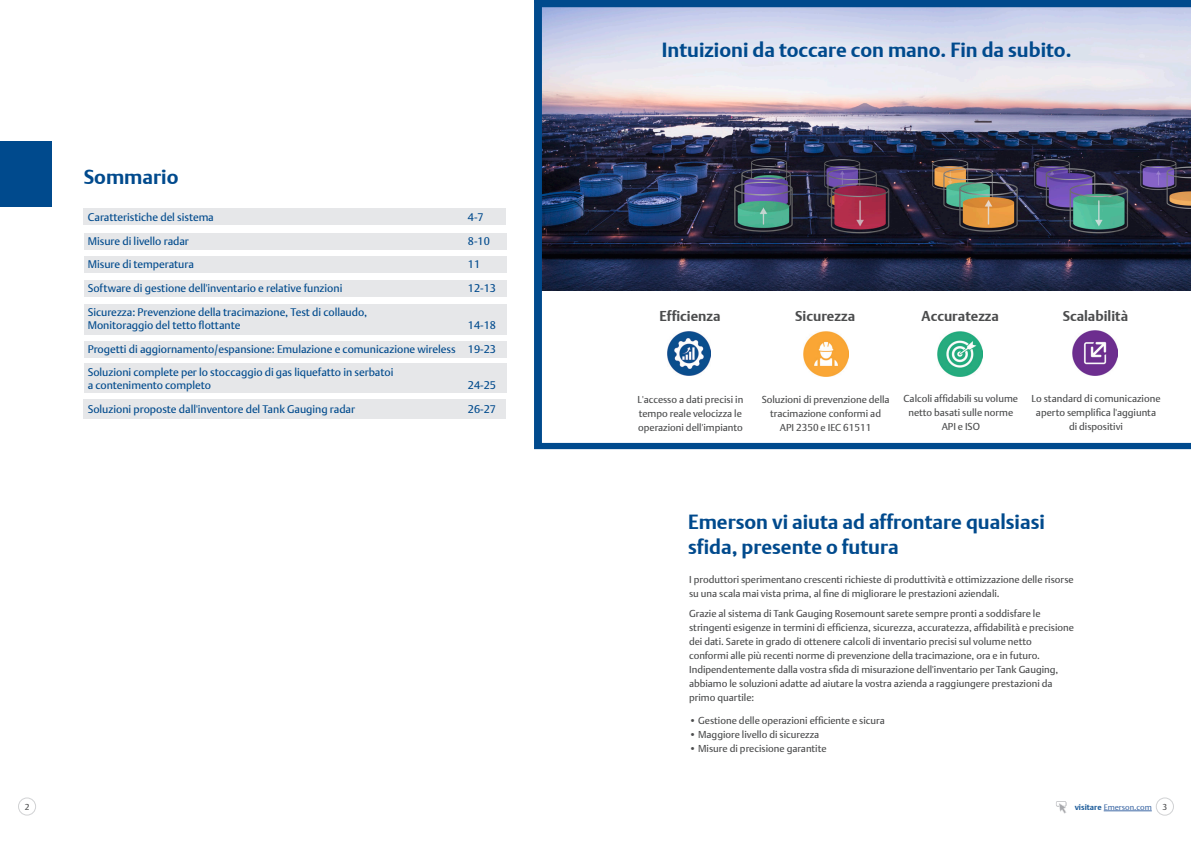
<style>
.page{position:relative;width:1191px;height:842px;background:#fff}
.page>*{position:absolute;margin:0;border:0;box-sizing:border-box;transform-origin:0 0}
.t1{font:20px/25px "DTL Argo T Bold";color:#004a8d}
.BODY_sm{font:14px "DTL Argo T Bold";color:#4b4c4d}
.t2{font:11px/13px "DTL Argo T";color:#004a8d}
.BODY_sm-2{font:10px/14px "DTL Argo T";color:#4b4c4d}
._01_Page_number{font:8.5px "DTL Argo T";color:#4b4c4d}
.SMALLEST{font:8.5px "DTL Argo T";color:#4b4c4d}
.BODY_sm-3{font:8px "DTL Argo T";color:#436da8}
.s1{font-family:"DTL Argo T Bold";color:#1a5a99}
</style>
<div class="page">
<div style="left:83px;top:399px;width:423px;height:20px;background:#e6e7e9"></div>
<div style="left:1155px;top:797px;width:19px;height:19px;border:1px solid #d1d2d4;border-radius:50%"></div>
<div style="left:18px;top:797px;width:18px;height:18px;border:1px solid #d1d2d4;border-radius:50%"></div>
<div style="left:84px;top:257px;width:422px;height:16px;background:#e6e7e9"></div>
<div style="left:84px;top:281px;width:422px;height:16px;background:#e6e7e9"></div>
<img style="left:534px;top:0;width:657px;height:449px">
<div style="left:0;top:142px;width:52px;height:65px;background:#004a8d"></div>
<div style="left:84px;top:209px;width:422px;height:16px;background:#e6e7e9"></div>
<div style="left:84px;top:233px;width:422px;height:17px;background:#e6e7e9"></div>
<div style="left:84px;top:364px;width:422px;height:29px;background:#e6e7e9"></div>
<div style="left:84px;top:304px;width:422px;height:31px;background:#e6e7e9"></div>
<div style="left:84px;top:341px;width:422px;height:16px;background:#e6e7e9"></div>
<svg style="left:1056px;top:801px;width:10px;height:13px"></svg>
<hr style="left:1103px;top:811px;width:48px;height:1px;background:#436da8">
<img style="left:667px;top:332px;width:44px;height:43px">
<img style="left:804px;top:331px;width:44px;height:45px">
<img style="left:937px;top:331px;width:45px;height:45px">
<img style="left:1072px;top:331px;width:45px;height:44px">
<p class="t1" style="left:84px;top:164px;width:96px">Sommario</p>
<p class="t2" style="left:88px;top:210px;width:128px">Caratteristiche del sistema</p>
<p class="t2" style="left:468px;top:210px;width:17px">4-7</p>
<p class="t2" style="left:88px;top:234px;width:103px">Misure di livello radar</p>
<p class="t2" style="left:468px;top:234px;width:24px">8-10</p>
<p class="t2" style="left:88px;top:258px;width:108px">Misure di temperatura</p>
<p class="t2" style="left:468px;top:258px;width:14px">11</p>
<p class="t2" style="left:88px;top:282px;width:256px">Software di gestione dell'inventario e relative funzioni</p>
<p class="t2" style="left:468px;top:282px;width:30px">12-13</p>
<p class="t2" style="left:88px;top:305px;width:281px">Sicurezza: Prevenzione della tracimazione, Test di collaudo,<br>Monitoraggio del tetto flottante</p>
<p class="t2" style="left:468px;top:318px;width:30px">14-18</p>
<p class="t2" style="left:88px;top:342px;width:410px">Progetti di aggiornamento/espansione: Emulazione e comunicazione wireless 19-23</p>
<p class="t2" style="left:88px;top:366px;width:307px">Soluzioni complete per lo stoccaggio di gas liquefatto in serbatoi a contenimento completo</p>
<p class="t2" style="left:468px;top:379px;width:30px">24-25</p>
<p class="t2" style="left:88px;top:403px;width:269px">Soluzioni proposte dall'inventore del Tank Gauging radar</p>
<p class="t2" style="left:468px;top:403px;width:30px">26-27</p>
<p class="t1" style="left:662px;top:37px;width:411px">Intuizioni da toccare con mano. Fin da subito.</p>
<p class="BODY_sm" style="left:659px;top:307px;width:62px">Efficienza</p>
<p class="BODY_sm" style="left:795px;top:307px;width:61px">Sicurezza</p>
<p class="BODY_sm" style="left:921px;top:307px;width:79px">Accuratezza</p>
<p class="BODY_sm" style="left:1062px;top:307px;width:67px">Scalabilità</p>
<p class="BODY_sm-2" style="left:637px;top:392px;width:107px">L'accesso a dati precisi in tempo reale velocizza le operazioni dell'impianto</p>
<p class="BODY_sm-2" style="left:761px;top:392px;width:129px;text-align:center">Soluzioni di prevenzione della tracimazione conformi ad<br>API 2350 e IEC 61511</p>
<p class="BODY_sm-2" style="left:903px;top:392px;width:116px;text-align:center">Calcoli affidabili su volume netto basati sulle norme<br>API e ISO</p>
<p class="BODY_sm-2" style="left:1031px;top:392px;width:130px;text-align:center">Lo standard di comunicazione aperto semplifica l'aggiunta di dispositivi</p>
<p class="t1" style="left:688px;top:509px;width:358px">Emerson vi aiuta ad affrontare qualsiasi sfida, presente o futura</p>
<p class="BODY_sm-2" style="left:689px;top:572px;width:386px">I produttori sperimentano crescenti richieste di produttività e ottimizzazione delle risorse su una scala mai vista prima, al fine di migliorare le prestazioni aziendali.</p>
<p class="BODY_sm-2" style="left:689px;top:606px;width:386px">Grazie al sistema di Tank Gauging Rosemount sarete sempre pronti a soddisfare le stringenti esigenze in termini di efficienza, sicurezza, accuratezza, affidabilità e precisione dei dati. Sarete in grado di ottenere calcoli di inventario precisi sul volume netto<br>conformi alle più recenti norme di prevenzione della tracimazione, ora e in futuro.<br>Indipendentemente dalla vostra sfida di misurazione dell'inventario per Tank Gauging, abbiamo le soluzioni adatte ad aiutare la vostra azienda a raggiungere prestazioni da primo quartile:</p>
<p class="BODY_sm-2" style="left:689px;top:713px;width:197px">• Gestione delle operazioni efficiente e sicura</p>
<p class="BODY_sm-2" style="left:689px;top:727px;width:132px">• Maggiore livello di sicurezza</p>
<p class="BODY_sm-2" style="left:689px;top:741px;width:139px">• Misure di precisione garantite</p>
<p class="_01_Page_number" style="left:25px;top:802px;width:6px">2</p>
<p class="SMALLEST" style="left:1162px;top:802px;width:6px">3</p>
<p class="BODY_sm-3" style="left:1074px;top:802px;width:79px"><span class="s1">visitare</span> Emerson.com</p>
</div>
